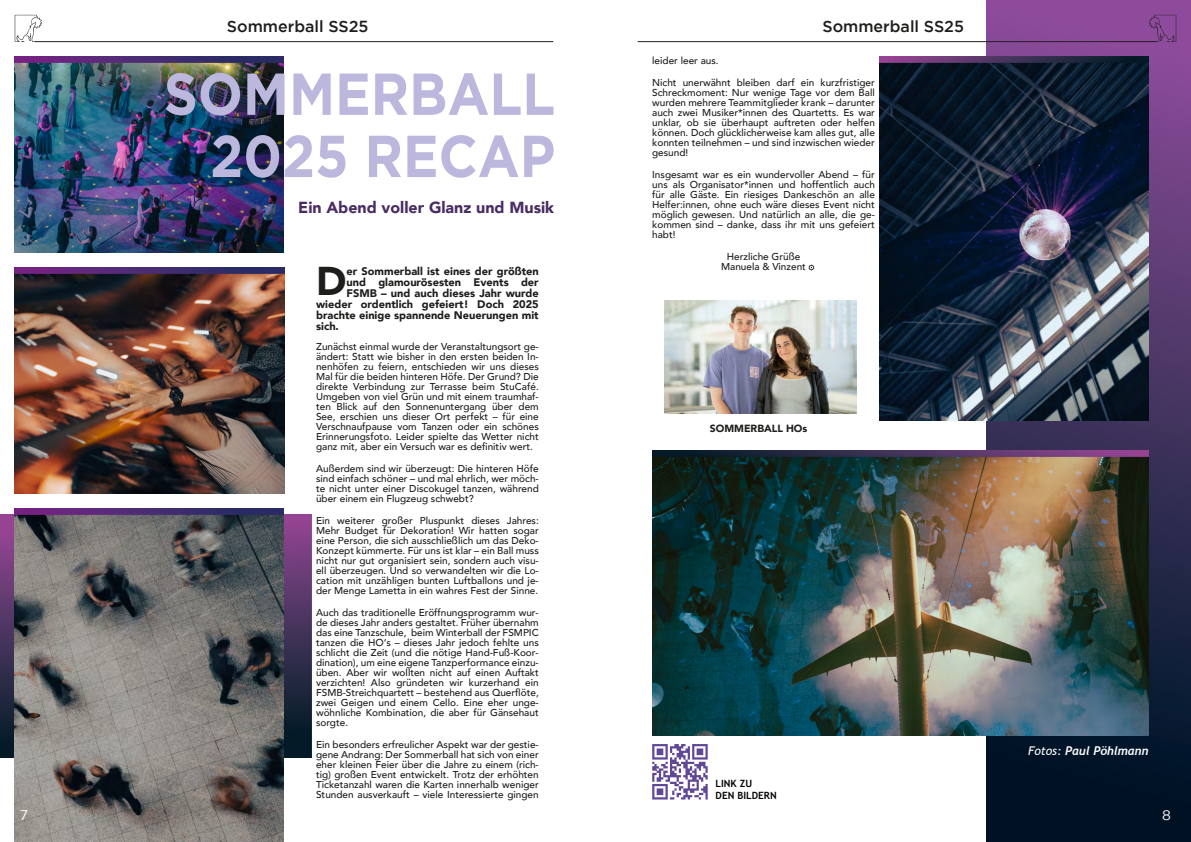
<style>
.page{position:relative;width:1191px;height:842px;background:#fff}
.page>*{position:absolute;margin:0;border:0;box-sizing:border-box;transform-origin:0 0}
.t1{font:700 59px/62.2px "Gotham";color:#bcb7dc;text-align:right;scale:.9 1}
.t2{font:900 40.1px "Avenir";color:#1d1d1b}
.t3{font:500 16px "Gotham";color:#1d1d1b}
.t4{font:900 16px "Avenir";color:#482c63}
.t5{font:14px "Gotham";color:#fff}
.t6{font:italic 700 12px "Trebuchet";color:#fff}
.t7{font:900 11px "Avenir";color:#1d1d1b}
.t8{font:900 10.4px "Avenir";color:#1d1d1b}
.t9{font:500 10px/10px "Avenir";color:#1d1d1b;text-align:justify}
.t10{font:700 10px/12px "Trebuchet MS";color:#020303}
.s1{font-family:"Trebuchet MS";font-weight:400}
</style>
<div class="page">
<img style="left:0;top:515px;width:312px;height:242px">
<img style="left:14px;top:514px;width:269px;height:328px">
<img style="left:14px;top:508px;width:269px;height:6px">
<img style="left:14px;top:274px;width:270px;height:219px">
<img style="left:14px;top:268px;width:270px;height:6px">
<img style="left:14px;top:63px;width:269px;height:190px">
<img style="left:14px;top:57px;width:269px;height:6px">
<div style="left:986px;top:0;width:205px;height:842px;background:linear-gradient(to bottom,#8f509d,#00121d)"></div>
<img style="left:879px;top:57px;width:269px;height:364px">
<img style="left:652px;top:456px;width:496px;height:279px">
<img style="left:652px;top:450px;width:496px;height:6px">
<hr style="left:638px;top:41px;width:518px;height:1px;background:#242021">
<svg style="left:1148px;top:15px;width:28px;height:27px"></svg>
<hr style="left:35px;top:41px;width:518px;height:1px;background:#242021">
<svg style="left:15px;top:15px;width:27px;height:27px"></svg>
<img style="left:665px;top:300px;width:191px;height:113px">
<svg style="left:652px;top:744px;width:55px;height:55px"></svg>
<svg style="left:808px;top:265px;width:6px;height:6px"></svg>
<h3 class="t3" style="left:227px;top:21px;width:143px">Sommerball SS25</h3>
<h3 class="t3" style="left:822px;top:21px;width:143px">Sommerball SS25</h3>
<h1 class="t1" style="left:164px;top:61px;width:436px">SOMMERBALL<br>2025 RECAP</h1>
<h3 class="t4" style="left:298px;top:197px;width:257px">Ein Abend voller Glanz und Musik</h3>
<h2 class="t2" style="left:316px;top:255px;width:32px">D</h2>
<p class="t7" style="left:346px;top:264px;width:194px">er Sommerball ist eines der größten</p>
<p class="t7" style="left:346px;top:275px;width:194px">und glamourösesten Events der</p>
<p class="t7" style="left:346px;top:286px;width:194px">FSMB – und auch dieses Jahr wurde</p>
<p class="t7" style="left:316px;top:297px;width:224px">wieder ordentlich gefeiert! Doch 2025</p>
<p class="t7" style="left:316px;top:308px;width:224px">brachte einige spannende Neuerungen mit</p>
<p class="t7" style="left:316px;top:319px;width:24px">sich.</p>
<p class="t9" style="left:316px;top:341px;width:224px">Zunächst einmal wurde der Veranstaltungsort ge&shy;ändert: Statt wie bisher in den ersten beiden In&shy;nenhöfen zu feiern, entschieden wir uns dieses Mal für die beiden hinteren Höfe. Der Grund? Die direkte Verbindung zur Terrasse beim StuCafé.<br>Umgeben von viel Grün und mit einem traumhaf&shy;ten Blick auf den Sonnenuntergang über dem See, erschien uns dieser Ort perfekt – für eine Verschnaufpause vom Tanzen oder ein schönes Erinnerungsfoto. Leider spielte das Wetter nicht ganz mit, aber ein Versuch war es definitiv wert.</p>
<p class="t9" style="left:316px;top:463px;width:224px">Außerdem sind wir überzeugt: Die hinteren Höfe sind einfach schöner – und mal ehrlich, wer möch&shy;te nicht unter einer Discokugel tanzen, während über einem ein Flugzeug schwebt?</p>
<p class="t9" style="left:316px;top:515px;width:224px">Ein weiterer großer Pluspunkt dieses Jahres:<br>Mehr Budget für Dekoration! Wir hatten sogar eine Person, die sich ausschließlich um das Deko-Konzept kümmerte. Für uns ist klar – ein Ball muss nicht nur gut organisiert sein, sondern auch visu&shy;ell überzeugen. Und so verwandelten wir die Lo&shy;cation mit unzähligen bunten Luftballons und je&shy;der Menge Lametta in ein wahres Fest der Sinne.</p>
<p class="t9" style="left:316px;top:607px;width:224px">Auch das traditionelle Eröffnungsprogramm wur&shy;de dieses Jahr anders gestaltet. Früher übernahm das eine Tanzschule, beim Winterball der FSMPIC tanzen die HO‘s – dieses Jahr jedoch fehlte uns schlicht die Zeit (und die nötige Hand-Fuß-Koor&shy;dination), um eine eigene Tanzperformance einzu&shy;üben. Aber wir wollten nicht auf einen Auftakt verzichten! Also gründeten wir kurzerhand ein FSMB-Streichquartett – bestehend aus Querflöte, zwei Geigen und einem Cello. Eine eher unge&shy;wöhnliche Kombination, die aber für Gänsehaut sorgte.</p>
<p class="t9" style="left:316px;top:739px;width:224px">Ein besonders erfreulicher Aspekt war der gestie&shy;gene Andrang: Der Sommerball hat sich von einer eher kleinen Feier über die Jahre zu einem (rich&shy;tig) großen Event entwickelt. Trotz der erhöhten Ticketanzahl waren die Karten innerhalb weniger Stunden ausverkauft – viele Interessierte gingen</p>
<p class="t9" style="left:652px;top:56px;width:68px">leider leer aus.</p>
<p class="t9" style="left:652px;top:78px;width:224px">Nicht unerwähnt bleiben darf ein kurzfristiger Schreckmoment: Nur wenige Tage vor dem Ball wurden mehrere Teammitglieder krank – darunter auch zwei Musiker*innen des Quartetts. Es war unklar, ob sie überhaupt auftreten oder helfen können. Doch glücklicherweise kam alles gut, alle konnten teilnehmen – und sind inzwischen wieder gesund!</p>
<p class="t9" style="left:652px;top:170px;width:224px">Insgesamt war es ein wundervoller Abend – für uns als Organisator*innen und hoffentlich auch für alle Gäste. Ein riesiges Dankeschön an alle Helfer:innen, ohne euch wäre dieses Event nicht möglich gewesen. Und natürlich an alle, die ge&shy;kommen sind – danke, dass ihr mit uns gefeiert habt!</p>
<p class="t9" style="left:721px;top:252px;width:86px;text-align:center">Herzliche Grüße<br>Manuela &amp; Vinzent</p>
<p class="t8" style="left:710px;top:421px;width:99px">SOMMERBALL HOs</p>
<p class="t10" style="left:715px;top:779px;width:63px">LINK ZU<br>DEN BILDERN</p>
<p class="t6" style="left:1028px;top:746px;width:122px"><span class="s1">Fotos:</span> Paul Pöhlmann</p>
<h3 class="t5" style="left:20px;top:810px;width:10px">7</h3>
<h3 class="t5" style="left:1162px;top:810px;width:10px">8</h3>
</div>
